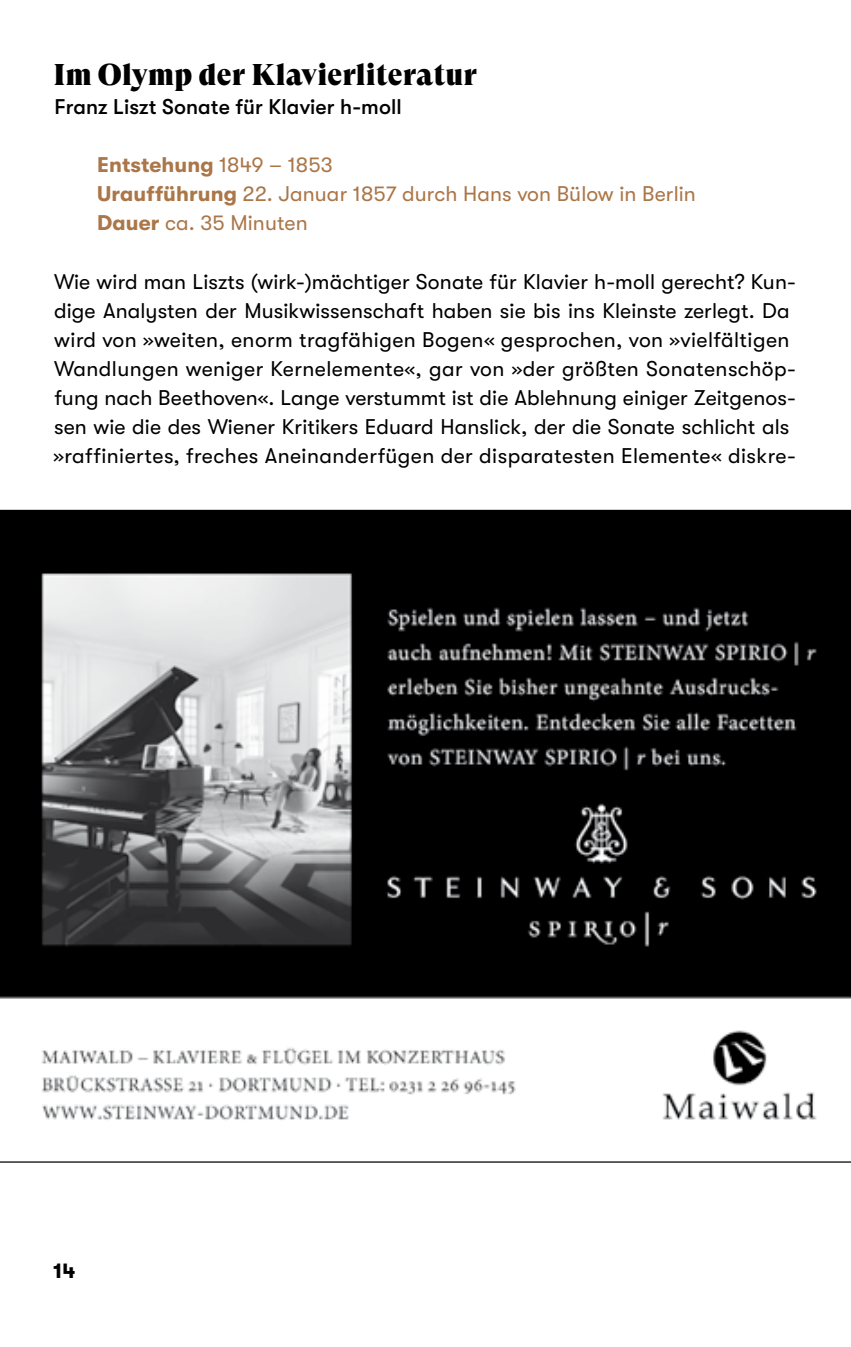
<style>
.page{position:relative;width:851px;height:1347px;background:#fff}
.page>*{position:absolute;margin:0;border:0;box-sizing:border-box;transform-origin:0 0}
.t1{font:30px "GT Super Display Super";letter-spacing:.005em;color:#000}
.t2{font:21.25px/29px "GT Walsheim";letter-spacing:.005em;color:#000}
.t3{font:21.25px/29px "GT Walsheim";letter-spacing:.005em;color:#ab7648}
.t4{font:500 21.25px "GT Walsheim";letter-spacing:.005em;color:#000}
.t5{font:700 21.25px "GT Walsheim";color:#000}
.s1{font-weight:700}
</style>
<div class="page">
<img style="left:0;top:511px;width:850px;height:609px">
<hr style="left:0;top:510px;width:850px;height:1px;background:#000">
<hr style="left:0;top:1161px;width:850px;height:1px;background:#000">
<h1 class="t1" style="left:54px;top:59px;width:424px">Im Olymp der Klavierliteratur</h1>
<p class="t4" style="left:55px;top:95px;width:348px">Franz Liszt Sonate für Klavier h-moll</p>
<p class="t3" style="left:97px;top:151px;width:600px"><span class="s1">Entstehung</span> 1849 – 1853<br><span class="s1">Uraufführung</span> 22. Januar 1857 durch Hans von Bülow in Berlin<br><span class="s1">Dauer</span> ca. 35 Minuten</p>
<p class="t2" style="left:53px;top:267px;width:743px">Wie wird man Liszts (wirk-)mächtiger Sonate für Klavier h-moll gerecht? Kun&shy;dige Analysten der Musikwissenschaft haben sie bis ins Kleinste zerlegt. Da wird von »weiten, enorm tragfähigen Bogen« gesprochen, von »vielfältigen Wandlungen weniger Kernelemente«, gar von »der größten Sonatenschöp&shy;fung nach Beethoven«. Lange verstummt ist die Ablehnung einiger Zeitgenos&shy;sen wie die des Wiener Kritikers Eduard Hanslick, der die Sonate schlicht als »raffiniertes, freches Aneinanderfügen der disparatesten Elemente« diskre-</p>
<p class="t5" style="left:53px;top:1258px;width:24px">14</p>
</div>
